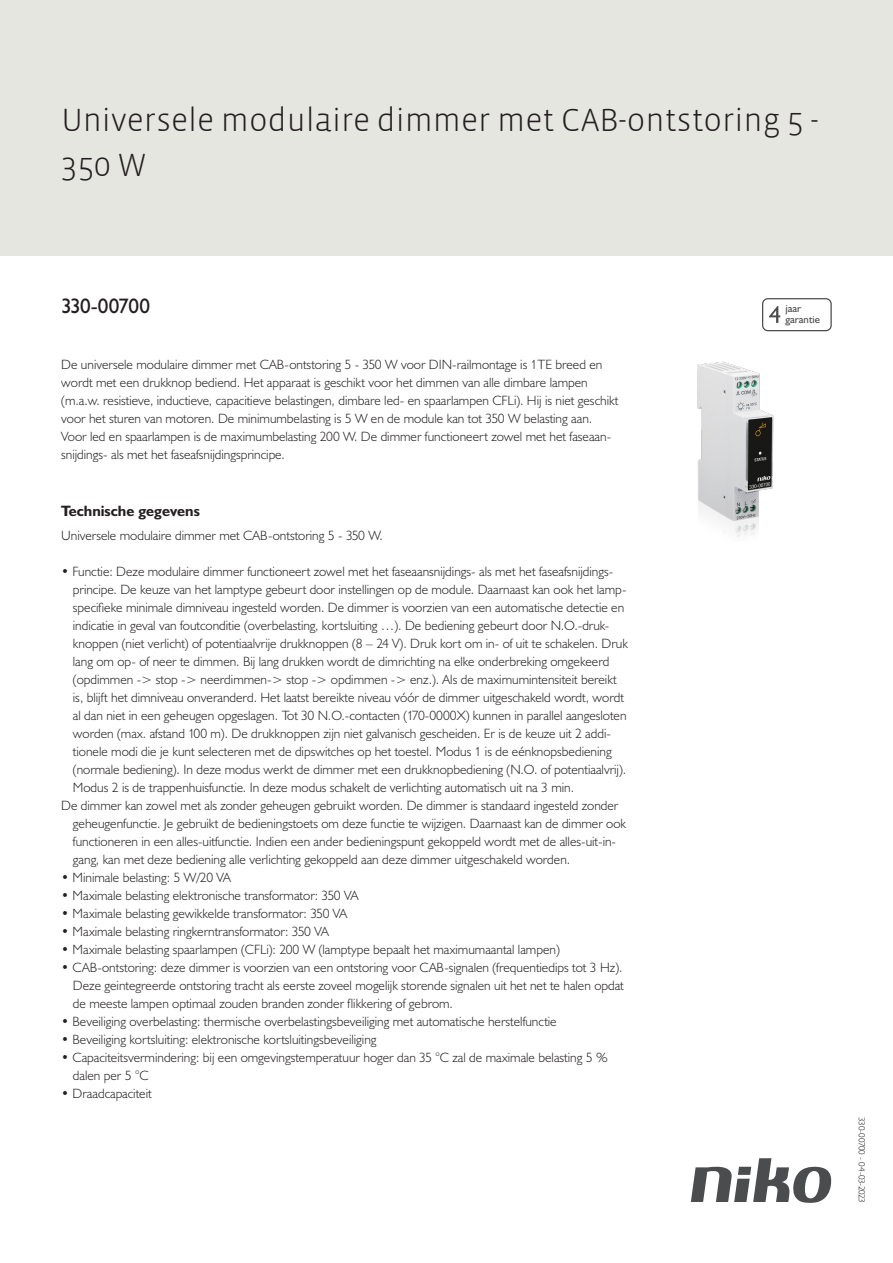
<style>
.page{position:relative;width:893px;height:1263px;background:#fff}
.page>*{position:absolute;margin:0;border:0;box-sizing:border-box;transform-origin:0 0}
.Title_datasheets{font:300 33px/45px "Vista Sans";color:#231f20}
.Article_number{font:21px "Humanist 521 BT";letter-spacing:-.02em;color:#231f20}
.Titles_parts{font:700 15px "Humanist 521 BT";color:#231f20}
.USP_Bullets{font:300 13.5px/18px "Humanist 521 BT";color:#231f20}
.Platte_tekst_CAB{font:300 13.5px/18px "Humanist 521 BT";color:#231f20}
.t1{font:10.8px/10.8px "Humanist 521 BT";color:#4b4c4d}
.Revision{font:300 9px "Humanist 521 BT";letter-spacing:-.04em;color:#231f20}
</style>
<div class="page">
<svg style="left:691px;top:1158px;width:141px;height:45px"></svg>
<div style="left:0;top:0;width:893px;height:255px;background:#e6e6e0"></div>
<svg style="left:762px;top:298px;width:70px;height:33px"></svg>
<img style="left:697px;top:361px;width:77px;height:176px">
<p class="Title_datasheets" style="left:61px;top:98px;width:759px">Universele modulaire dimmer met CAB-ontstoring 5 -<br>350 W</p>
<p class="Article_number" style="left:61px;top:293px;width:90px">330-00700</p>
<p class="t1" style="left:785px;top:303px;width:36px">jaar garantie</p>
<p class="Platte_tekst_CAB" style="left:61px;top:355px;width:559px">De universele modulaire dimmer met CAB-ontstoring 5 - 350 W voor DIN-railmontage is 1TE breed en wordt met een drukknop bediend. Het apparaat is geschikt voor het dimmen van alle dimbare lampen (m.a.w. resistieve, inductieve, capacitieve belastingen, dimbare led- en spaarlampen CFLi). Hij is niet geschikt voor het sturen van motoren. De minimumbelasting is 5 W en de module kan tot 350 W belasting aan.<br>Voor led en spaarlampen is de maximumbelasting 200 W. De dimmer functioneert zowel met het faseaan&shy;snijdings- als met het faseafsnijdingsprincipe.</p>
<p class="Titles_parts" style="left:61px;top:501px;width:140px">Technische gegevens</p>
<p class="Platte_tekst_CAB" style="left:61px;top:526px;width:323px">Universele modulaire dimmer met CAB-ontstoring 5 - 350 W.</p>
<p class="USP_Bullets" style="left:73px;top:562px;width:557px;text-indent:-12px">• Functie: Deze modulaire dimmer functioneert zowel met het faseaansnijdings- als met het faseafsnijdings&shy;principe. De keuze van het lamptype gebeurt door instellingen op de module. Daarnaast kan ook het lamp&shy;specifieke minimale dimniveau ingesteld worden. De dimmer is voorzien van een automatische detectie en indicatie in geval van foutconditie (overbelasting, kortsluiting …). De bediening gebeurt door N.O.-druk&shy;knoppen (niet verlicht) of potentiaalvrije drukknoppen (8 – 24 V). Druk kort om in- of uit te schakelen. Druk lang om op- of neer te dimmen. Bij lang drukken wordt de dimrichting na elke onderbreking omgekeerd (opdimmen -&gt; stop -&gt; neerdimmen-&gt; stop -&gt; opdimmen -&gt; enz.). Als de maximumintensiteit bereikt is, blijft het dimniveau onveranderd. Het laatst bereikte niveau vóór de dimmer uitgeschakeld wordt, wordt al dan niet in een geheugen opgeslagen. Tot 30 N.O.-contacten (170-0000X) kunnen in parallel aangesloten worden (max. afstand 100 m). De drukknoppen zijn niet galvanisch gescheiden. Er is de keuze uit 2 addi&shy;tionele modi die je kunt selecteren met de dipswitches op het toestel. Modus 1 is de eénknopsbediening (normale bediening). In deze modus werkt de dimmer met een drukknopbediening (N.O. of potentiaalvrij).<br>Modus 2 is de trappenhuisfunctie. In deze modus schakelt de verlichting automatisch uit na 3 min.</p>
<p class="USP_Bullets" style="left:73px;top:796px;width:555px;text-indent:-12px">De dimmer kan zowel met als zonder geheugen gebruikt worden. De dimmer is standaard ingesteld zonder geheugenfunctie. Je gebruikt de bedieningstoets om deze functie te wijzigen. Daarnaast kan de dimmer ook functioneren in een alles-uitfunctie. Indien een ander bedieningspunt gekoppeld wordt met de alles-uit-in&shy;gang, kan met deze bediening alle verlichting gekoppeld aan deze dimmer uitgeschakeld worden.</p>
<p class="USP_Bullets" style="left:61px;top:868px;width:171px">• Minimale belasting: 5 W/20 VA</p>
<p class="USP_Bullets" style="left:61px;top:886px;width:299px">• Maximale belasting elektronische transformator: 350 VA</p>
<p class="USP_Bullets" style="left:61px;top:904px;width:288px">• Maximale belasting gewikkelde transformator: 350 VA</p>
<p class="USP_Bullets" style="left:61px;top:922px;width:269px">• Maximale belasting ringkerntransformator: 350 VA</p>
<p class="USP_Bullets" style="left:61px;top:940px;width:500px">• Maximale belasting spaarlampen (CFLi): 200 W (lamptype bepaalt het maximumaantal lampen)</p>
<p class="USP_Bullets" style="left:73px;top:958px;width:552px;text-align:justify;text-indent:-12px">• CAB-ontstoring: deze dimmer is voorzien van een ontstoring voor CAB-signalen (frequentiedips tot 3 Hz).<br>Deze geintegreerde ontstoring tracht als eerste zoveel mogelijk storende signalen uit het net te halen opdat de meeste lampen optimaal zouden branden zonder flikkering of gebrom.</p>
<p class="USP_Bullets" style="left:61px;top:1012px;width:497px">• Beveiliging overbelasting: thermische overbelastingsbeveiliging met automatische herstelfunctie</p>
<p class="USP_Bullets" style="left:61px;top:1030px;width:317px">• Beveiliging kortsluiting: elektronische kortsluitingsbeveiliging</p>
<p class="USP_Bullets" style="left:73px;top:1048px;width:536px;text-indent:-12px">• Capaciteitsvermindering: bij een omgevingstemperatuur hoger dan 35 °C zal de maximale belasting 5 % dalen per 5 °C</p>
<p class="USP_Bullets" style="left:61px;top:1084px;width:92px">• Draadcapaciteit</p>
<p class="Revision" style="left:868px;top:1117px;width:87px;rotate:90deg">330-00700 - 04-03-2023</p>
</div>
